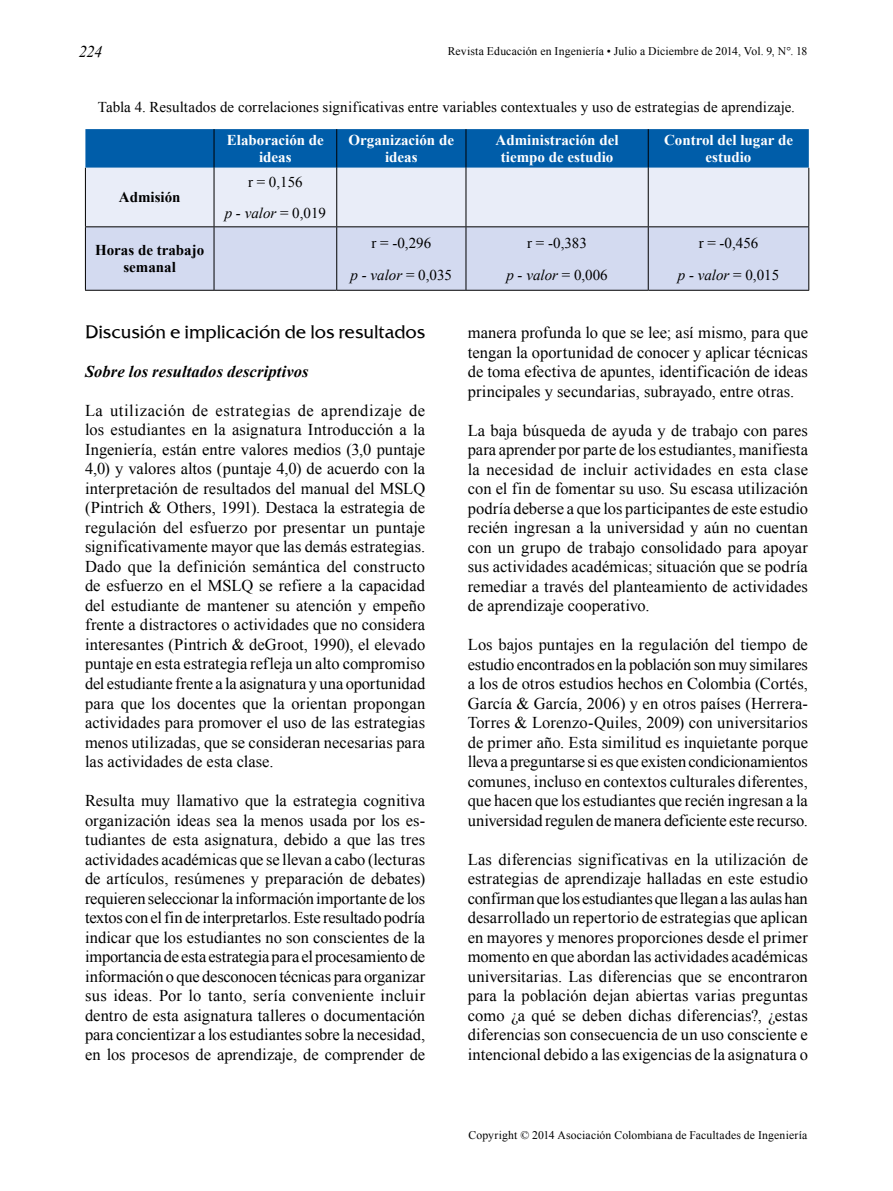
<style>
.page{position:relative;width:893px;height:1191px;background:#fff}
.page>*{position:absolute;margin:0;border:0;box-sizing:border-box;transform-origin:0 0}
.t1{font:18px "Friz Quadrata TT";letter-spacing:-.005em;color:#000}
.t2{font:16.5px/19.5px "Times New Roman";color:#000;text-align:justify}
.t3{font:italic 700 16.5px "Times New Roman";letter-spacing:.005em;color:#000}
.t4{font:italic 16.5px "Times New Roman";color:#000}
.t5{font:15px/31.5px "Times New Roman";letter-spacing:.005em;color:#000;text-align:center}
.t6{font:700 15px/16.5px "Times New Roman";color:#fff;text-align:center}
.t7{font:700 15px/16.5px "Times New Roman";color:#000;text-align:center}
.t8{font:11.7px "Times New Roman";letter-spacing:.01em;color:#000}
.s1{font-style:italic}
</style>
<div class="page">
<div style="left:85px;top:129px;width:724px;height:39px;background:#005da9"></div>
<div style="left:86px;top:168px;width:722px;height:58px;background:#e9edf8"></div>
<div style="left:86px;top:227px;width:722px;height:63px;background:#d3daf0"></div>
<hr style="left:214px;top:129px;width:1px;height:39px;background:#000">
<hr style="left:336px;top:129px;width:1px;height:39px;background:#000">
<hr style="left:466px;top:129px;width:1px;height:39px;background:#000">
<hr style="left:648px;top:129px;width:1px;height:39px;background:#000">
<hr style="left:85px;top:168px;width:1px;height:58px;background:#000">
<hr style="left:214px;top:168px;width:1px;height:58px;background:#000">
<hr style="left:336px;top:168px;width:1px;height:58px;background:#000">
<hr style="left:466px;top:168px;width:1px;height:58px;background:#000">
<hr style="left:648px;top:168px;width:1px;height:58px;background:#000">
<hr style="left:808px;top:168px;width:1px;height:58px;background:#000">
<hr style="left:85px;top:226px;width:129px;height:1px;background:#000">
<hr style="left:85px;top:227px;width:1px;height:63px;background:#000">
<hr style="left:214px;top:226px;width:123px;height:1px;background:#000">
<hr style="left:214px;top:227px;width:1px;height:63px;background:#000">
<hr style="left:337px;top:226px;width:129px;height:1px;background:#000">
<hr style="left:336px;top:227px;width:1px;height:63px;background:#000">
<hr style="left:466px;top:226px;width:182px;height:1px;background:#000">
<hr style="left:466px;top:227px;width:1px;height:63px;background:#000">
<hr style="left:648px;top:226px;width:161px;height:1px;background:#000">
<hr style="left:648px;top:227px;width:1px;height:63px;background:#000">
<hr style="left:808px;top:227px;width:1px;height:63px;background:#000">
<hr style="left:85px;top:290px;width:129px;height:1px;background:#000">
<hr style="left:214px;top:290px;width:123px;height:1px;background:#000">
<hr style="left:337px;top:290px;width:129px;height:1px;background:#000">
<hr style="left:466px;top:290px;width:182px;height:1px;background:#000">
<hr style="left:648px;top:290px;width:161px;height:1px;background:#000">
<p class="t4" style="left:79px;top:40px;width:25px">224</p>
<p class="t8" style="left:448px;top:43px;width:361px">Revista Educación en Ingeniería • Julio a Diciembre de 2014, Vol. 9, N°. 18</p>
<p class="t5" style="left:98px;top:91px;width:699px">Tabla 4. Resultados de correlaciones significativas entre variables contextuales y uso de estrategias de aprendizaje.</p>
<p class="t7" style="left:119px;top:189px;width:63px">Admisión</p>
<p class="t6" style="left:227px;top:132px;width:99px">Elaboración de ideas</p>
<p class="t6" style="left:349px;top:132px;width:107px">Organización de ideas</p>
<p class="t6" style="left:496px;top:132px;width:124px">Administración del tiempo de estudio</p>
<p class="t6" style="left:664px;top:132px;width:131px">Control del lugar de estudio</p>
<p class="t5" style="left:225px;top:166px;width:103px">r = 0,156<br><span class="s1">p - valor</span> = 0,019</p>
<p class="t7" style="left:95px;top:242px;width:111px">Horas de trabajo semanal</p>
<p class="t5" style="left:351px;top:227px;width:103px">r = -0,296<br><span class="s1">p - valor</span> = 0,035</p>
<p class="t5" style="left:506px;top:227px;width:103px">r = -0,383<br><span class="s1">p - valor</span> = 0,006</p>
<p class="t5" style="left:678px;top:227px;width:103px">r = -0,456<br><span class="s1">p - valor</span> = 0,015</p>
<p class="t1" style="left:85px;top:320px;width:342px">Discusión e implicación de los resultados</p>
<p class="t3" style="left:85px;top:360px;width:225px">Sobre los resultados descriptivos</p>
<p class="t2" style="left:85px;top:400px;width:342px">La utilización de estrategias de aprendizaje de los estudiantes en la asignatura Introducción a la Ingeniería, están entre valores medios (3,0 puntaje 4,0) y valores altos (puntaje 4,0) de acuerdo con la interpretación de resultados del manual del MSLQ (Pintrich &amp; Others, 1991). Destaca la estrategia de regulación del esfuerzo por presentar un puntaje significativamente mayor que las demás estrategias.<br>Dado que la definición semántica del constructo de esfuerzo en el MSLQ se refiere a la capacidad del estudiante de mantener su atención y empeño frente a distractores o actividades que no considera interesantes (Pintrich &amp; deGroot, 1990), el elevado puntaje en esta estrategia refleja un alto compromiso del estudiante frente a la asignatura y una oportunidad para que los docentes que la orientan propongan actividades para promover el uso de las estrategias menos utilizadas, que se consideran necesarias para las actividades de esta clase.</p>
<p class="t2" style="left:85px;top:790px;width:342px">Resulta muy llamativo que la estrategia cognitiva organización ideas sea la menos usada por los es&shy;tudiantes de esta asignatura, debido a que las tres actividades académicas que se llevan a cabo (lecturas de artículos, resúmenes y preparación de debates) requieren seleccionar la información importante de los textos con el fin de interpretarlos. Este resultado podría indicar que los estudiantes no son conscientes de la importancia de esta estrategia para el procesamiento de información o que desconocen técnicas para organizar sus ideas. Por lo tanto, sería conveniente incluir dentro de esta asignatura talleres o documentación para concientizar a los estudiantes sobre la necesidad, en los procesos de aprendizaje, de comprender de</p>
<p class="t2" style="left:468px;top:322px;width:342px">manera profunda lo que se lee; así mismo, para que tengan la oportunidad de conocer y aplicar técnicas de toma efectiva de apuntes, identificación de ideas principales y secundarias, subrayado, entre otras.</p>
<p class="t2" style="left:468px;top:420px;width:342px">La baja búsqueda de ayuda y de trabajo con pares para aprender por parte de los estudiantes, manifiesta la necesidad de incluir actividades en esta clase con el fin de fomentar su uso. Su escasa utilización podría deberse a que los participantes de este estudio recién ingresan a la universidad y aún no cuentan con un grupo de trabajo consolidado para apoyar sus actividades académicas; situación que se podría remediar a través del planteamiento de actividades de aprendizaje cooperativo.</p>
<p class="t2" style="left:468px;top:634px;width:342px">Los bajos puntajes en la regulación del tiempo de estudio encontrados en la población son muy similares a los de otros estudios hechos en Colombia (Cortés, García &amp; García, 2006) y en otros países (Herrera-Torres &amp; Lorenzo-Quiles, 2009) con universitarios de primer año. Esta similitud es inquietante porque lleva a preguntarse si es que existen condicionamientos comunes, incluso en contextos culturales diferentes, que hacen que los estudiantes que recién ingresan a la universidad regulen de manera deficiente este recurso.</p>
<p class="t2" style="left:468px;top:849px;width:342px">Las diferencias significativas en la utilización de estrategias de aprendizaje halladas en este estudio confirman que los estudiantes que llegan a las aulas han desarrollado un repertorio de estrategias que aplican en mayores y menores proporciones desde el primer momento en que abordan las actividades académicas universitarias. Las diferencias que se encontraron para la población dejan abiertas varias preguntas como ¿a qué se deben dichas diferencias?, ¿estas diferencias son consecuencia de un uso consciente e intencional debido a las exigencias de la asignatura o</p>
<p class="t8" style="left:468px;top:1126px;width:340px">Copyright © 2014 Asociación Colombiana de Facultades de Ingeniería</p>
</div>
